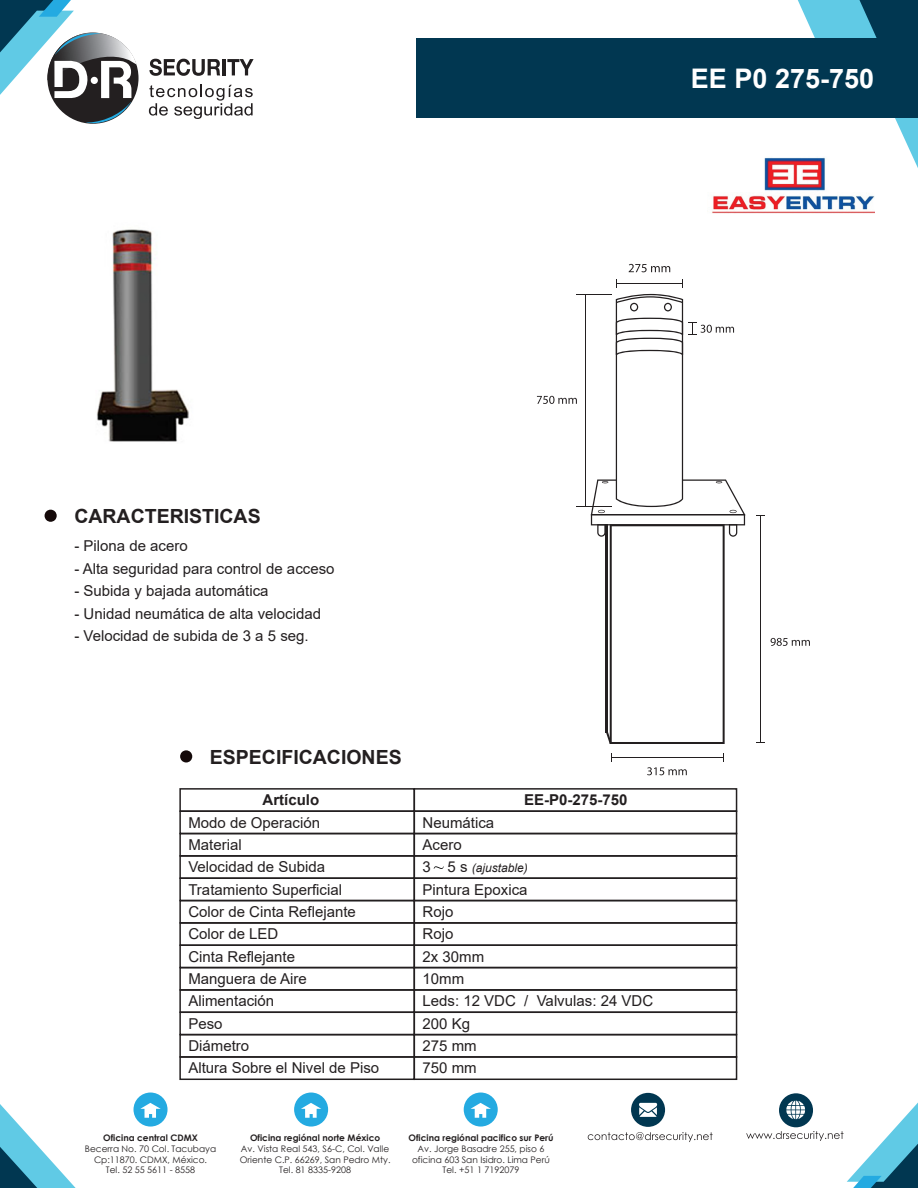
<style>
.page{position:relative;width:918px;height:1188px;background:#fff}
.page>*{position:absolute;margin:0;border:0;box-sizing:border-box;transform-origin:0 0}
.t1{font:700 27px "Arial";color:#fff}
.t2{font:700 19.5px "Arial";color:#231f20}
.t3{font:15px/22.4px "Arial";color:#231f20}
.t4{font:700 15px "Arial";color:#231f20}
.t5{font:italic 12px "Arial";color:#231f20}
.t6{font:9px/10.8px "Century Gothic";color:#231f20;text-align:center}
.t7{font:700 9px "Century Gothic";color:#231f20}
.s1{font-style:normal;font-size:15px}
</style>
<div class="page">
<svg style="left:45px;top:510px;width:12px;height:12px"></svg>
<img style="left:712px;top:157px;width:162px;height:57px">
<svg style="left:180px;top:750px;width:12px;height:12px"></svg>
<div style="left:179px;top:877px;width:236px;height:24px;border:2px solid #231f20"></div>
<div style="left:179px;top:989px;width:236px;height:24px;border:2px solid #231f20"></div>
<div style="left:179px;top:1056px;width:236px;height:24px;border:2px solid #231f20"></div>
<div style="left:179px;top:788px;width:236px;height:24px;border:2px solid #231f20"></div>
<div style="left:414px;top:788px;width:323px;height:24px;border:2px solid #231f20"></div>
<div style="left:179px;top:810px;width:236px;height:24px;border:2px solid #231f20"></div>
<div style="left:414px;top:810px;width:323px;height:24px;border:2px solid #231f20"></div>
<div style="left:179px;top:833px;width:236px;height:24px;border:2px solid #231f20"></div>
<div style="left:414px;top:833px;width:323px;height:24px;border:2px solid #231f20"></div>
<div style="left:414px;top:855px;width:323px;height:24px;border:2px solid #231f20"></div>
<div style="left:414px;top:877px;width:323px;height:24px;border:2px solid #231f20"></div>
<div style="left:179px;top:967px;width:236px;height:24px;border:2px solid #231f20"></div>
<div style="left:414px;top:967px;width:323px;height:24px;border:2px solid #231f20"></div>
<div style="left:179px;top:900px;width:236px;height:24px;border:2px solid #231f20"></div>
<div style="left:414px;top:900px;width:323px;height:24px;border:2px solid #231f20"></div>
<div style="left:179px;top:922px;width:236px;height:24px;border:2px solid #231f20"></div>
<div style="left:414px;top:922px;width:323px;height:24px;border:2px solid #231f20"></div>
<div style="left:414px;top:989px;width:323px;height:24px;border:2px solid #231f20"></div>
<div style="left:179px;top:1012px;width:236px;height:23px;border:2px solid #231f20"></div>
<div style="left:414px;top:1012px;width:323px;height:23px;border:2px solid #231f20"></div>
<div style="left:414px;top:1056px;width:323px;height:24px;border:2px solid #231f20"></div>
<svg style="left:434px;top:866px;width:10px;height:3px"></svg>
<hr style="left:616px;top:283px;width:66px;height:1px;background:#231f20">
<hr style="left:611px;top:757px;width:112px;height:1px;background:#231f20">
<hr style="left:585px;top:295px;width:1px;height:211px;background:#231f20">
<hr style="left:576px;top:506px;width:35px;height:1px;background:#231f20">
<hr style="left:576px;top:294px;width:35px;height:1px;background:#231f20">
<svg style="left:629px;top:264px;width:41px;height:8px"></svg>
<svg style="left:591px;top:294px;width:155px;height:450px"></svg>
<hr style="left:760px;top:516px;width:1px;height:227px;background:#231f20">
<svg style="left:647px;top:767px;width:40px;height:8px"></svg>
<svg style="left:771px;top:638px;width:39px;height:8px"></svg>
<svg style="left:537px;top:396px;width:40px;height:8px"></svg>
<img style="left:97px;top:229px;width:92px;height:213px">
<svg style="left:0;top:1104px;width:76px;height:84px"></svg>
<svg style="left:793px;top:0;width:125px;height:170px"></svg>
<svg style="left:149px;top:59px;width:71px;height:17px"></svg>
<hr style="left:222px;top:59px;width:4px;height:16px;background:#231f20">
<svg style="left:227px;top:59px;width:27px;height:16px"></svg>
<svg style="left:0;top:0;width:137px;height:124px"></svg>
<svg style="left:149px;top:85px;width:104px;height:34px"></svg>
<div style="left:416px;top:38px;width:502px;height:80px;background:#013751"></div>
<div style="left:134px;top:1093px;width:34px;height:34px;background:#24aae1;border-radius:50%"></div>
<svg style="left:140px;top:1103px;width:21px;height:15px"></svg>
<svg style="left:779px;top:1093px;width:34px;height:34px"></svg>
<svg style="left:746px;top:1096px;width:172px;height:92px"></svg>
<div style="left:631px;top:1093px;width:34px;height:34px;background:#013751;border-radius:50%"></div>
<svg style="left:639px;top:1103px;width:18px;height:14px"></svg>
<svg style="left:588px;top:1132px;width:125px;height:10px"></svg>
<div style="left:294px;top:1093px;width:34px;height:34px;background:#24aae1;border-radius:50%"></div>
<svg style="left:301px;top:1103px;width:20px;height:15px"></svg>
<div style="left:464px;top:1093px;width:34px;height:34px;background:#24aae1;border-radius:50%"></div>
<svg style="left:471px;top:1103px;width:20px;height:15px"></svg>
<h1 class="t1" style="left:691px;top:59px;width:185px">EE P0 275-750</h1>
<h2 class="t2" style="left:74px;top:503px;width:188px">CARACTERISTICAS</h2>
<p class="t3" style="left:74px;top:535px;width:115px">- Pilona de acero</p>
<p class="t3" style="left:74px;top:557px;width:262px">- Alta seguridad para control de acceso</p>
<p class="t3" style="left:74px;top:580px;width:196px">- Subida y bajada automática</p>
<p class="t3" style="left:74px;top:602px;width:248px">- Unidad neumática de alta velocidad</p>
<p class="t3" style="left:74px;top:625px;width:236px">- Velocidad de subida de 3 a 5 seg.</p>
<h2 class="t2" style="left:210px;top:743px;width:193px">ESPECIFICACIONES</h2>
<p class="t4" style="left:263px;top:790px;width:58px">Artículo</p>
<p class="t4" style="left:524px;top:790px;width:105px">EE-P0-275-750</p>
<p class="t3" style="left:188px;top:811px;width:133px">Modo de Operación</p>
<p class="t3" style="left:423px;top:811px;width:73px">Neumática</p>
<p class="t3" style="left:188px;top:834px;width:55px">Material</p>
<p class="t3" style="left:423px;top:834px;width:41px">Acero</p>
<p class="t5" style="left:423px;top:860px;width:107px"><span class="s1">3 5 s</span> (ajustable)</p>
<p class="t3" style="left:423px;top:878px;width:107px">Pintura Epoxica</p>
<p class="t3" style="left:188px;top:856px;width:155px">Velocidad de Subida<br>Tratamiento Superficial</p>
<p class="t3" style="left:188px;top:901px;width:169px">Color de Cinta Reflejante</p>
<p class="t3" style="left:423px;top:901px;width:32px">Rojo</p>
<p class="t3" style="left:188px;top:923px;width:92px">Color de LED</p>
<p class="t3" style="left:423px;top:923px;width:32px">Rojo</p>
<p class="t3" style="left:188px;top:945px;width:108px">Cinta Reflejante</p>
<p class="t3" style="left:188px;top:990px;width:87px">Alimentación</p>
<p class="t3" style="left:188px;top:1035px;width:192px">Diámetro<br>Altura Sobre el Nivel de Piso</p>
<p class="t3" style="left:423px;top:945px;width:63px">2x 30mm</p>
<p class="t3" style="left:188px;top:968px;width:120px">Manguera de Aire</p>
<p class="t3" style="left:423px;top:968px;width:43px">10mm</p>
<p class="t3" style="left:423px;top:990px;width:232px">Leds: 12 VDC / Valvulas: 24 VDC</p>
<p class="t3" style="left:423px;top:1035px;width:56px">275 mm</p>
<p class="t3" style="left:188px;top:1012px;width:36px">Peso</p>
<p class="t3" style="left:423px;top:1012px;width:49px">200 Kg</p>
<p class="t3" style="left:423px;top:1057px;width:56px">750 mm</p>
<p class="t7" style="left:103px;top:1131px;width:96px">Oficina central CDMX</p>
<p class="t6" style="left:85px;top:1143px;width:133px">Becerra No. 70 Col. Tacubaya<br>Cp:11870. CDMX, México.<br>Tel. 52 55 5611 - 8558</p>
<p class="t7" style="left:250px;top:1131px;width:132px">Oficina regiónal norte México</p>
<p class="t6" style="left:240px;top:1143px;width:152px">Av. Vista Real 543, S6-C, Col. Valle<br>Oriente C.P. 66269, San Pedro Mty.<br>Tel. 81 8335-9208</p>
<p class="t7" style="left:409px;top:1131px;width:146px">Oficina regiónal pacifico sur Perú</p>
<p class="t6" style="left:412px;top:1143px;width:139px">Av. Jorge Basadre 255, piso 6 oficina 603 San Isidro. Lima Perú<br>Tel. +51 1 7192079</p>
</div>
